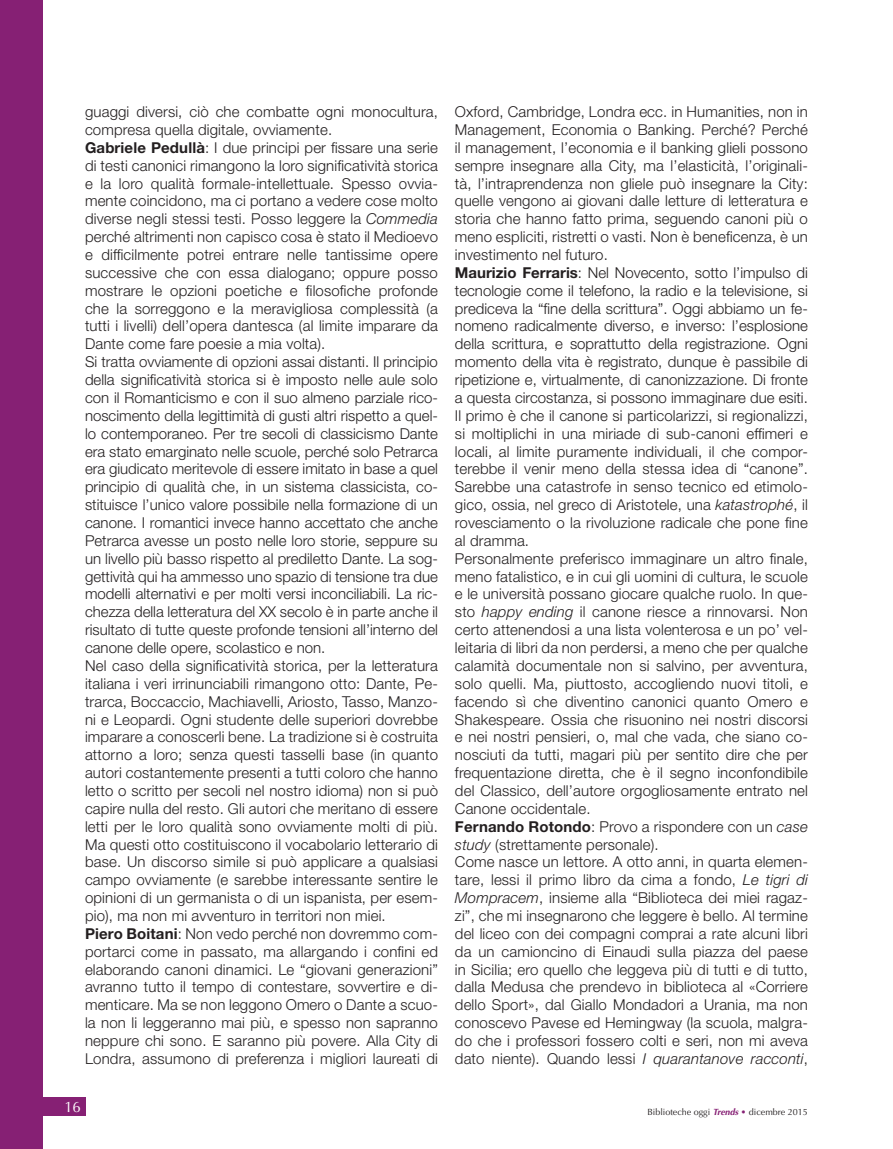
<style>
.page{position:relative;width:893px;height:1149px;background:#fff}
.page>*{position:absolute;margin:0;border:0;box-sizing:border-box;transform-origin:0 0}
.t1{font:300 15px/17.9px "Helvetica Neue LT Std";letter-spacing:.01em;color:#231f20}
.t2{font:15px "Optima";color:#fff}
.t3{font:9px "Optima";color:#231f20}
.s1{font-family:"Helvetica Neue";font-weight:700}
.s2{font-style:italic}
.s3{font-weight:700;font-style:italic;color:#862074}
.s4{color:#862074}
</style>
<div class="page">
<div style="left:0;top:1096px;width:85px;height:18px;background:#862074"></div>
<div style="left:0;top:0;width:43px;height:1148px;background:#862074"></div>
<p class="t1" style="left:85px;top:102px;width:354px">guaggi diversi, ciò che combatte ogni monocultura, compresa quella digitale, ovviamente.<br><span class="s1">Gabriele Pedullà</span>: I due principi per fissare una serie di testi canonici rimangono la loro significatività storica e la loro qualità formale-intellettuale. Spesso ovvia&shy;mente coincidono, ma ci portano a vedere cose molto diverse negli stessi testi. Posso leggere la <span class="s2">Commedia </span>perché altrimenti non capisco cosa è stato il Medioevo e difficilmente potrei entrare nelle tantissime opere successive che con essa dialogano; oppure posso mostrare le opzioni poetiche e filosofiche profonde che la sorreggono e la meravigliosa complessità (a tutti i livelli) dell’opera dantesca (al limite imparare da Dante come fare poesie a mia volta).<br>Si tratta ovviamente di opzioni assai distanti. Il principio della significatività storica si è imposto nelle aule solo con il Romanticismo e con il suo almeno parziale rico&shy;noscimento della legittimità di gusti altri rispetto a quel&shy;lo contemporaneo. Per tre secoli di classicismo Dante era stato emarginato nelle scuole, perché solo Petrarca era giudicato meritevole di essere imitato in base a quel principio di qualità che, in un sistema classicista, co&shy;stituisce l’unico valore possibile nella formazione di un canone. I romantici invece hanno accettato che anche Petrarca avesse un posto nelle loro storie, seppure su un livello più basso rispetto al prediletto Dante. La sog&shy;gettività qui ha ammesso uno spazio di tensione tra due modelli alternativi e per molti versi inconciliabili. La ric&shy;chezza della letteratura del XX secolo è in parte anche il risultato di tutte queste profonde tensioni all’interno del canone delle opere, scolastico e non.<br>Nel caso della significatività storica, per la letteratura italiana i veri irrinunciabili rimangono otto: Dante, Pe&shy;trarca, Boccaccio, Machiavelli, Ariosto, Tasso, Manzo&shy;ni e Leopardi. Ogni studente delle superiori dovrebbe imparare a conoscerli bene. La tradizione si è costruita attorno a loro; senza questi tasselli base (in quanto autori costantemente presenti a tutti coloro che hanno letto o scritto per secoli nel nostro idioma) non si può capire nulla del resto. Gli autori che meritano di essere letti per le loro qualità sono ovviamente molti di più.<br>Ma questi otto costituiscono il vocabolario letterario di base. Un discorso simile si può applicare a qualsiasi campo ovviamente (e sarebbe interessante sentire le opinioni di un germanista o di un ispanista, per esem&shy;pio), ma non mi avventuro in territori non miei.<br><span class="s1">Piero Boitani</span>: Non vedo perché non dovremmo com&shy;portarci come in passato, ma allargando i confini ed elaborando canoni dinamici. Le “giovani generazioni” avranno tutto il tempo di contestare, sovvertire e di&shy;menticare. Ma se non leggono Omero o Dante a scuo&shy;la non li leggeranno mai più, e spesso non sapranno neppure chi sono. E saranno più povere. Alla City di Londra, assumono di preferenza i migliori laureati di</p>
<p class="t1" style="left:455px;top:102px;width:354px">Oxford, Cambridge, Londra ecc. in Humanities, non in Management, Economia o Banking. Perché? Perché il management, l’economia e il banking glieli possono sempre insegnare alla City, ma l’elasticità, l’originali&shy;tà, l’intraprendenza non gliele può insegnare la City: quelle vengono ai giovani dalle letture di letteratura e storia che hanno fatto prima, seguendo canoni più o meno espliciti, ristretti o vasti. Non è beneficenza, è un investimento nel futuro.<br><span class="s1">Maurizio Ferraris</span>: Nel Novecento, sotto l’impulso di tecnologie come il telefono, la radio e la televisione, si prediceva la “fine della scrittura”. Oggi abbiamo un fe&shy;nomeno radicalmente diverso, e inverso: l’esplosione della scrittura, e soprattutto della registrazione. Ogni momento della vita è registrato, dunque è passibile di ripetizione e, virtualmente, di canonizzazione. Di fronte a questa circostanza, si possono immaginare due esiti.<br>Il primo è che il canone si particolarizzi, si regionalizzi, si moltiplichi in una miriade di sub-canoni effimeri e locali, al limite puramente individuali, il che compor&shy;terebbe il venir meno della stessa idea di “canone”.<br>Sarebbe una catastrofe in senso tecnico ed etimolo&shy;gico, ossia, nel greco di Aristotele, una <span class="s2">katastrophé</span>, il rovesciamento o la rivoluzione radicale che pone fine al dramma.<br>Personalmente preferisco immaginare un altro finale, meno fatalistico, e in cui gli uomini di cultura, le scuole e le università possano giocare qualche ruolo. In que&shy;sto <span class="s2">happy ending</span> il canone riesce a rinnovarsi. Non certo attenendosi a una lista volenterosa e un po’ vel&shy;leitaria di libri da non perdersi, a meno che per qualche calamità documentale non si salvino, per avventura, solo quelli. Ma, piuttosto, accogliendo nuovi titoli, e facendo sì che diventino canonici quanto Omero e Shakespeare. Ossia che risuonino nei nostri discorsi e nei nostri pensieri, o, mal che vada, che siano co&shy;nosciuti da tutti, magari più per sentito dire che per frequentazione diretta, che è il segno inconfondibile del Classico, dell’autore orgogliosamente entrato nel Canone occidentale.<br><span class="s1">Fernando Rotondo</span>: Provo a rispondere con un <span class="s2">case study</span> (strettamente personale).<br>Come nasce un lettore. A otto anni, in quarta elemen&shy;tare, lessi il primo libro da cima a fondo, <span class="s2">Le tigri di Mompracem</span>, insieme alla “Biblioteca dei miei ragaz&shy;zi”, che mi insegnarono che leggere è bello. Al termine del liceo con dei compagni comprai a rate alcuni libri da un camioncino di Einaudi sulla piazza del paese in Sicilia; ero quello che leggeva più di tutti e di tutto, dalla Medusa che prendevo in biblioteca al «Corriere dello Sport», dal Giallo Mondadori a Urania, ma non conoscevo Pavese ed Hemingway (la scuola, malgra&shy;do che i professori fossero colti e seri, non mi aveva dato niente). Quando lessi <span class="s2">I quarantanove racconti</span>,</p>
<p class="t2" style="left:65px;top:1097px;width:18px">16</p>
<p class="t3" style="left:647px;top:1106px;width:162px">Biblioteche oggi <span class="s3">Trends</span> <span class="s4">•</span> dicembre 2015</p>
</div>
